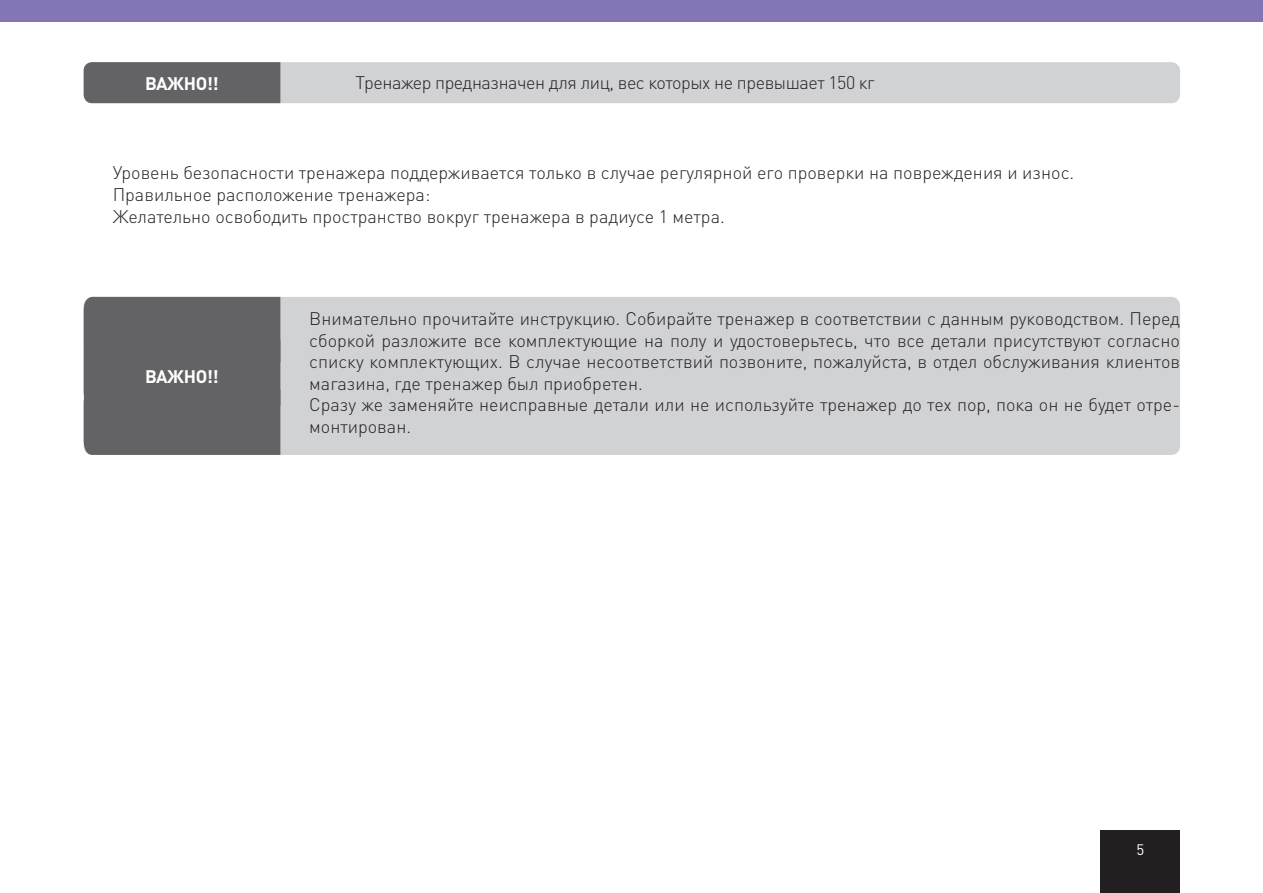
<style>
.page{position:relative;width:1263px;height:893px;background:#fff}
.page>*{position:absolute;margin:0;border:0;box-sizing:border-box;transform-origin:0 0}
.Обычный_текст{font:300 18px/21.6px "DIN Pro";color:#231f20;text-align:justify}
.Обычный_текст__с_отс{font:300 18px "DIN Pro";color:#231f20}
.Обычный_текст-2{font:300 18px "DIN Pro";letter-spacing:-.025em;color:#231f20}
.t1{font:700 18px "DIN Pro";letter-spacing:-.025em;color:#fff}
.t2{font:15px "DIN Pro";color:#fff}
</style>
<div class="page">
<div style="left:0;top:0;width:1263px;height:21px;background:#8476b6"></div>
<div style="left:1101px;top:831px;width:79px;height:62px;background:#231f20"></div>
<div style="left:84px;top:62px;width:1096px;height:41px;background:#d1d2d4;border-radius:9px"></div>
<div style="left:84px;top:62px;width:196px;height:41px;background:#636366"></div>
<div style="left:84px;top:297px;width:1096px;height:158px;background:#d1d2d4;border-radius:9px"></div>
<div style="left:84px;top:297px;width:196px;height:158px;background:#636366"></div>
<p class="t1" style="left:145px;top:68px;width:75px">ВАЖНО!!</p>
<p class="Обычный_текст-2" style="left:356px;top:68px;width:520px">Тренажер предназначен для лиц, вес которых не превышает 150 кг</p>
<p class="Обычный_текст__с_отс" style="left:113px;top:159px;width:963px">Уровень безопасности тренажера поддерживается только в случае регулярной его проверки на повреждения и износ.</p>
<p class="Обычный_текст__с_отс" style="left:113px;top:181px;width:319px">Правильное расположение тренажера:</p>
<p class="Обычный_текст__с_отс" style="left:113px;top:202px;width:614px">Желательно освободить пространство вокруг тренажера в радиусе 1 метра.</p>
<p class="t1" style="left:145px;top:361px;width:75px">ВАЖНО!!</p>
<p class="Обычный_текст" style="left:309px;top:306px;width:872px">Внимательно прочитайте инструкцию. Собирайте тренажер в соответствии с данным руководством. Перед сборкой разложите все комплектующие на полу и удостоверьтесь, что все детали присутствуют согласно списку комплектующих. В случае несоответствий позвоните, пожалуйста, в отдел обслуживания клиентов магазина, где тренажер был приобретен.</p>
<p class="Обычный_текст" style="left:309px;top:392px;width:872px">Сразу же заменяйте неисправные детали или не используйте тренажер до тех пор, пока он не будет отре&shy;монтирован.</p>
<p class="t2" style="left:1136px;top:839px;width:9px">5</p>
</div>
